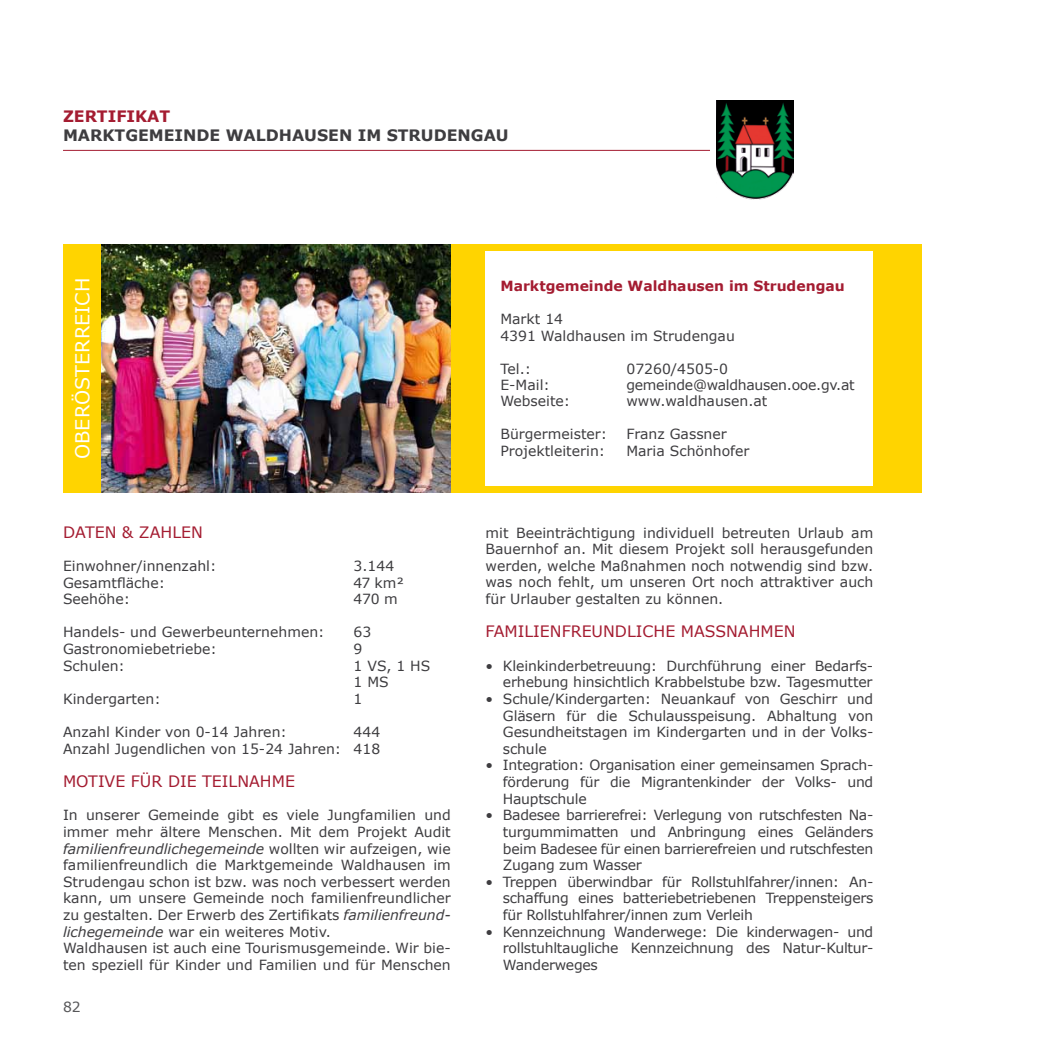
<style>
.page{position:relative;width:1042px;height:1042px;background:#fff}
.page>*{position:absolute;margin:0;border:0;box-sizing:border-box;transform-origin:0 0}
.t1{font:19.25px "Verdana";color:#fff}
.t2{font:15.75px "Verdana";color:#a41c31}
.t3{font:700 15.75px "Verdana";color:#3e3d40}
.t4{font:700 15.75px "Verdana";color:#a41c31}
.t5{font:14px/16.6px "Verdana";color:#3e3d40;text-align:justify}
.t6{font:700 14px "Verdana";color:#a41c31}
.t7{font:14px "Verdana";color:#58585a}
.s1{font-style:italic}
</style>
<div class="page">
<div style="left:63px;top:244px;width:858px;height:248px;background:#ffd400"></div>
<div style="left:485px;top:251px;width:388px;height:234px;background:#fff"></div>
<hr style="left:63px;top:150px;width:699px;height:1px;background:#a41c31">
<div style="left:710px;top:94px;width:105px;height:112px;background:#fff"></div>
<img style="left:101px;top:244px;width:350px;height:248px">
<img style="left:716px;top:100px;width:77px;height:100px">
<p class="t4" style="left:63px;top:106px;width:109px">ZERTIFIKAT</p>
<p class="t3" style="left:63px;top:125px;width:28px">Markt</p>
<p class="t3" style="left:125px;top:125px;width:62px">gemeind</p>
<p class="t3" style="left:210px;top:125px;width:190px">e Waldhausen im Strud</p>
<p class="t3" style="left:447px;top:125px;width:50px">engau</p>
<h1 class="t1" style="left:70px;top:459px;width:180px;rotate:-90deg">OBERÖSTERREICH</h1>
<p class="t2" style="left:63px;top:522px;width:98px">DATEN &amp; ZAHLE</p>
<p class="t2" style="left:191px;top:522px;width:13px">N</p>
<p class="t5" style="left:63px;top:558px;width:155px">Einwohner/innenzahl:</p>
<p class="t5" style="left:354px;top:558px;width:42px">3.144</p>
<p class="t5" style="left:63px;top:574px;width:104px">Gesamtfläche:</p>
<p class="t5" style="left:354px;top:574px;width:52px">47 km²</p>
<p class="t5" style="left:63px;top:591px;width:69px">Seehöhe:</p>
<p class="t5" style="left:354px;top:591px;width:46px">470 m</p>
<p class="t5" style="left:63px;top:624px;width:263px">Handels- und Gewerbeunternehmen:</p>
<p class="t5" style="left:354px;top:624px;width:19px">63</p>
<p class="t5" style="left:63px;top:641px;width:155px">Gastronomiebetriebe:</p>
<p class="t5" style="left:354px;top:641px;width:10px">9</p>
<p class="t5" style="left:63px;top:657px;width:63px">Schulen:</p>
<p class="t5" style="left:354px;top:657px;width:67px">1 VS, 1 HS<br>1 MS</p>
<p class="t5" style="left:63px;top:691px;width:99px">Kindergarten:</p>
<p class="t5" style="left:354px;top:691px;width:10px">1</p>
<p class="t5" style="left:63px;top:724px;width:225px">Anzahl Kinder von 0-14 Jahren:</p>
<p class="t5" style="left:63px;top:724px;width:319px;text-align:right">444<br>Anzahl Jugendlichen von 15-24 Jahren: 418</p>
<p class="t2" style="left:63px;top:771px;width:199px">MOTIVE FÜR DIE TEILNAHME</p>
<p class="t5" style="left:63px;top:807px;width:389px;text-align:left">In unserer Gemeinde gibt es viele Jungfamilien und immer mehr ältere Menschen. Mit dem Projekt Audit <span class="s1">familienfreundlichegemeinde</span> wollten wir aufzeigen, wie familienfreundlich die Marktgemeinde Waldhausen im Strudengau schon ist bzw. was noch verbessert werden kann, um unsere Gemeinde noch familienfreundlicher zu gestalten. Der Erwerb des Zertifikats <span class="s1">familienfreund&shy;lichegemeinde</span> war ein weiteres M otiv.<br>Waldhausen ist auch eine Tourismusgemeinde. Wir bie&shy;ten speziell für Kinder und Familien und für Menschen</p>
<p class="t7" style="left:63px;top:998px;width:19px">82</p>
<p class="t6" style="left:500px;top:277px;width:346px">Marktgemeinde Waldhausen im Strudengau</p>
<p class="t5" style="left:500px;top:311px;width:236px">Markt 14<br>4391 Waldhausen im Strudengau</p>
<p class="t5" style="left:500px;top:360px;width:32px">Tel.:</p>
<p class="t5" style="left:626px;top:360px;width:103px">07260/4505-0</p>
<p class="t5" style="left:500px;top:377px;width:51px">E-Mail:</p>
<p class="t5" style="left:626px;top:377px;width:230px">gemeinde@waldhausen.ooe.gv.at</p>
<p class="t5" style="left:500px;top:393px;width:71px">Webseite:</p>
<p class="t5" style="left:626px;top:393px;width:142px">www.waldhausen.at</p>
<p class="t5" style="left:500px;top:426px;width:108px">Bürgermeister:</p>
<p class="t5" style="left:626px;top:426px;width:102px">Franz Gassner</p>
<p class="t5" style="left:500px;top:442px;width:106px">Projektleiterin:</p>
<p class="t5" style="left:626px;top:442px;width:125px">Maria Schönhofer</p>
<p class="t5" style="left:485px;top:524px;width:389px">mit Beeinträchtigung individuell betreuten Urlaub am Bauernhof an. Mit diesem Projekt soll herausgefunden werden, welche Maßnahmen noch notwendig sind bzw. was noch fehlt, um unseren Ort noch attraktiver auch für Urlauber gestalten zu können.</p>
<p class="t2" style="left:485px;top:621px;width:119px">Familienfreund</p>
<p class="t2" style="left:627px;top:621px;width:89px">liche MaSSn</p>
<p class="t2" style="left:738px;top:621px;width:56px">ahmen</p>
<p class="t5" style="left:485px;top:657px;width:389px;text-align:right">• Kleinkinderbetreuung: Durchführung einer Bedarfs&shy;erhebung hinsichtlich Krabbelstube bzw. Tagesmutter</p>
<p class="t5" style="left:503px;top:691px;width:372px;text-indent:-17px">• Schule/Kindergarten: Neuankauf von Geschirr und Gläsern für die Schulausspeisung. Abhaltung von Gesundheitstagen im Kindergarten und in der Volks&shy;schule</p>
<p class="t5" style="left:503px;top:757px;width:372px;text-indent:-17px">• Integration: Organisation einer gemeinsamen Sprach&shy;förderung für die Migrantenkinder der Volks- und Hauptschule</p>
<p class="t5" style="left:503px;top:807px;width:372px;text-indent:-17px">• Badesee barrierefrei: Verlegung von rutschfesten Na&shy;turgummimatten und Anbringung eines Geländers beim Badesee für einen barrierefreien und rutschfesten Zugang zum Wasser</p>
<p class="t5" style="left:503px;top:873px;width:372px;text-indent:-17px">• Treppen überwindbar für Rollstuhlfahrer/innen: An&shy;schaffung eines batteriebetriebenen Treppensteigers für Rollstuhlfahrer/innen zum Verleih</p>
<p class="t5" style="left:503px;top:923px;width:372px;text-indent:-17px">• Kennzeichnung Wanderwege: Die kinderwagen- und rollstuhltaugliche Kennzeichnung des Natur-Kultur-Wanderweges</p>
</div>
